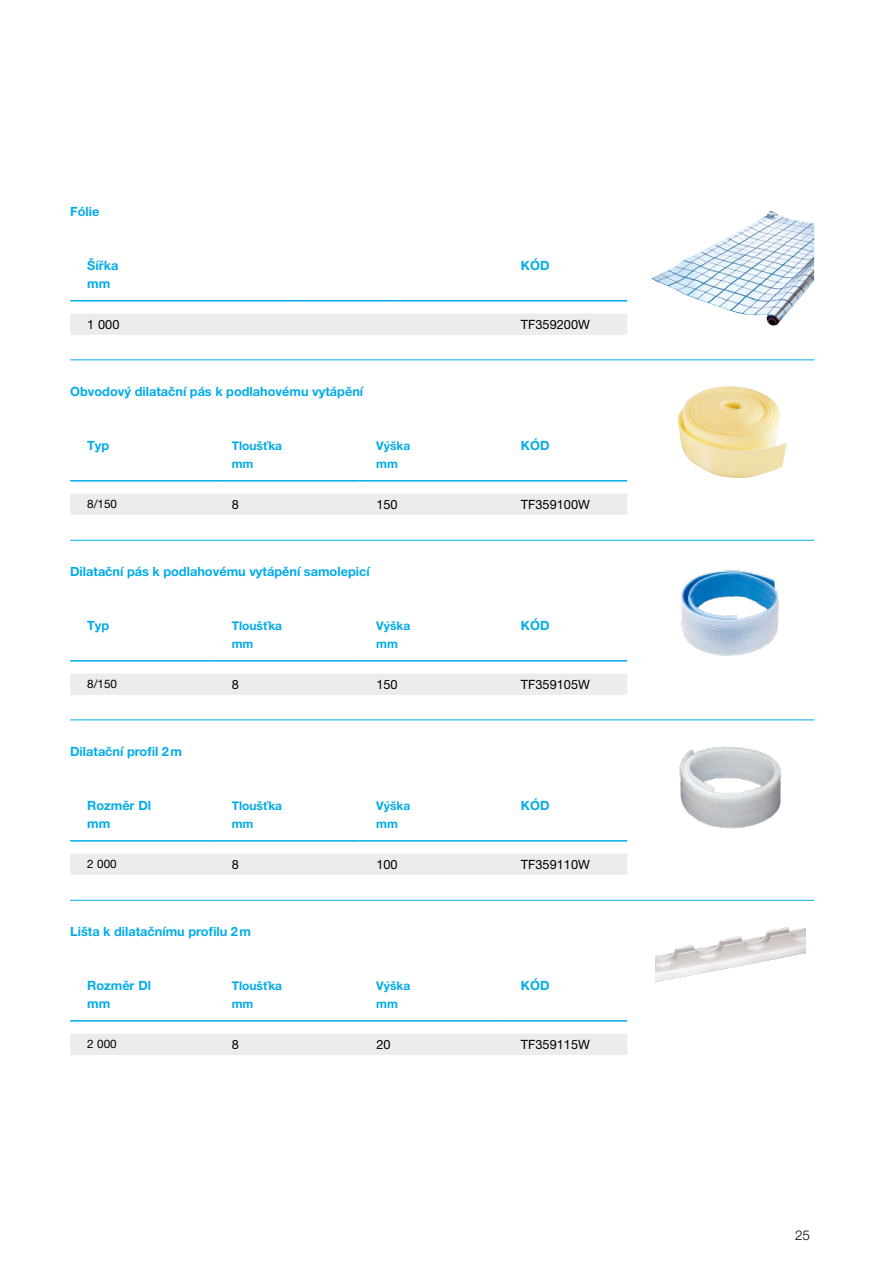
<style>
.page{position:relative;width:893px;height:1263px;background:#fff}
.page>*{position:absolute;margin:0;border:0;box-sizing:border-box;transform-origin:0 0}
.t1{font:300 13.5px "Helvetica Neue LT Pro";color:#000}
.t2{font:700 12.75px "Helvetica Neue CE";color:#00ace9}
.t3{font:12.75px "Helvetica Neue LT Pro";color:#000}
.t4{font:700 12.75px/18px "Helvetica Neue LT Pro";color:#00ace9}
.t5{font:12.75px "Helvetica Neue CE";color:#000}
.t6{font:700 12px/18px "Helvetica Neue LT Pro";color:#00ace9}
.t7{font:11.7px "Helvetica Neue LT Pro";color:#000}
</style>
<div class="page">
<hr style="left:70px;top:720px;width:744px;height:1px;background:#00ace9">
<hr style="left:70px;top:540px;width:744px;height:1px;background:#00ace9">
<hr style="left:70px;top:900px;width:744px;height:1px;background:#00ace9">
<hr style="left:70px;top:360px;width:744px;height:1px;background:#00ace9">
<img style="left:651px;top:211px;width:163px;height:115px">
<img style="left:678px;top:386px;width:109px;height:92px">
<img style="left:680px;top:570px;width:99px;height:86px">
<img style="left:679px;top:746px;width:102px;height:83px">
<div style="left:70px;top:314px;width:557px;height:21px;background:#ececed"></div>
<hr style="left:70px;top:300px;width:115px;height:2px;background:#00ace9">
<hr style="left:185px;top:300px;width:106px;height:2px;background:#00ace9">
<hr style="left:291px;top:300px;width:107px;height:2px;background:#00ace9">
<hr style="left:398px;top:300px;width:106px;height:2px;background:#00ace9">
<hr style="left:504px;top:300px;width:123px;height:2px;background:#00ace9">
<div style="left:70px;top:494px;width:557px;height:21px;background:#ececed"></div>
<hr style="left:70px;top:480px;width:145px;height:2px;background:#00ace9">
<hr style="left:215px;top:480px;width:144px;height:2px;background:#00ace9">
<hr style="left:359px;top:480px;width:145px;height:2px;background:#00ace9">
<hr style="left:504px;top:480px;width:123px;height:2px;background:#00ace9">
<div style="left:70px;top:674px;width:557px;height:21px;background:#ececed"></div>
<hr style="left:70px;top:660px;width:145px;height:2px;background:#00ace9">
<hr style="left:215px;top:660px;width:144px;height:2px;background:#00ace9">
<hr style="left:359px;top:660px;width:145px;height:2px;background:#00ace9">
<hr style="left:504px;top:660px;width:123px;height:2px;background:#00ace9">
<div style="left:70px;top:854px;width:557px;height:21px;background:#ececed"></div>
<hr style="left:70px;top:840px;width:145px;height:2px;background:#00ace9">
<hr style="left:215px;top:840px;width:144px;height:2px;background:#00ace9">
<hr style="left:359px;top:840px;width:145px;height:2px;background:#00ace9">
<hr style="left:504px;top:840px;width:123px;height:2px;background:#00ace9">
<div style="left:70px;top:1034px;width:557px;height:21px;background:#ececed"></div>
<hr style="left:70px;top:1020px;width:145px;height:2px;background:#00ace9">
<hr style="left:215px;top:1020px;width:144px;height:2px;background:#00ace9">
<hr style="left:359px;top:1020px;width:145px;height:2px;background:#00ace9">
<hr style="left:504px;top:1020px;width:123px;height:2px;background:#00ace9">
<img style="left:656px;top:927px;width:149px;height:55px">
<p class="t2" style="left:70px;top:204px;width:31px">Fólie</p>
<p class="t4" style="left:87px;top:256px;width:33px">Šířka mm</p>
<p class="t4" style="left:521px;top:256px;width:30px">KÓD</p>
<p class="t5" style="left:87px;top:317px;width:34px">1 000</p>
<p class="t5" style="left:521px;top:317px;width:70px">TF359200W</p>
<p class="t2" style="left:70px;top:384px;width:295px">Obvodový dilatační pás k podlahovému vytápění</p>
<p class="t4" style="left:87px;top:436px;width:24px">Typ</p>
<p class="t6" style="left:232px;top:436px;width:52px">Tloušťka mm</p>
<p class="t6" style="left:376px;top:436px;width:36px">Výška mm</p>
<p class="t4" style="left:521px;top:436px;width:30px">KÓD</p>
<p class="t7" style="left:87px;top:497px;width:31px">8/150</p>
<p class="t3" style="left:232px;top:497px;width:9px">8</p>
<p class="t3" style="left:376px;top:497px;width:23px">150</p>
<p class="t3" style="left:521px;top:497px;width:70px">TF359100W</p>
<p class="t2" style="left:70px;top:564px;width:301px">Dilatační pás k podlahovému vytápění samolepicí</p>
<p class="t4" style="left:87px;top:616px;width:24px">Typ</p>
<p class="t6" style="left:232px;top:616px;width:52px">Tloušťka mm</p>
<p class="t6" style="left:376px;top:616px;width:36px">Výška mm</p>
<p class="t4" style="left:521px;top:616px;width:30px">KÓD</p>
<p class="t7" style="left:87px;top:677px;width:31px">8/150</p>
<p class="t3" style="left:232px;top:677px;width:9px">8</p>
<p class="t3" style="left:376px;top:677px;width:23px">150</p>
<p class="t3" style="left:521px;top:677px;width:70px">TF359105W</p>
<p class="t2" style="left:70px;top:744px;width:114px">Dilatační profil 2m</p>
<p class="t4" style="left:87px;top:796px;width:66px">Rozměr Dl mm</p>
<p class="t6" style="left:232px;top:796px;width:52px">Tloušťka mm</p>
<p class="t6" style="left:376px;top:796px;width:36px">Výška mm</p>
<p class="t4" style="left:521px;top:796px;width:30px">KÓD</p>
<p class="t7" style="left:87px;top:857px;width:31px">2 000</p>
<p class="t3" style="left:232px;top:857px;width:9px">8</p>
<p class="t3" style="left:376px;top:857px;width:23px">100</p>
<p class="t3" style="left:521px;top:857px;width:70px">TF359110W</p>
<p class="t2" style="left:70px;top:924px;width:182px">Lišta k dilatačnímu profilu 2m</p>
<p class="t4" style="left:87px;top:976px;width:66px">Rozměr Dl mm</p>
<p class="t6" style="left:232px;top:976px;width:52px">Tloušťka mm</p>
<p class="t6" style="left:376px;top:976px;width:36px">Výška mm</p>
<p class="t4" style="left:521px;top:976px;width:30px">KÓD</p>
<p class="t7" style="left:87px;top:1037px;width:31px">2 000</p>
<p class="t3" style="left:232px;top:1037px;width:9px">8</p>
<p class="t3" style="left:376px;top:1037px;width:16px">20</p>
<p class="t3" style="left:521px;top:1037px;width:70px">TF359115W</p>
<p class="t1" style="left:795px;top:1227px;width:16px">25</p>
</div>
